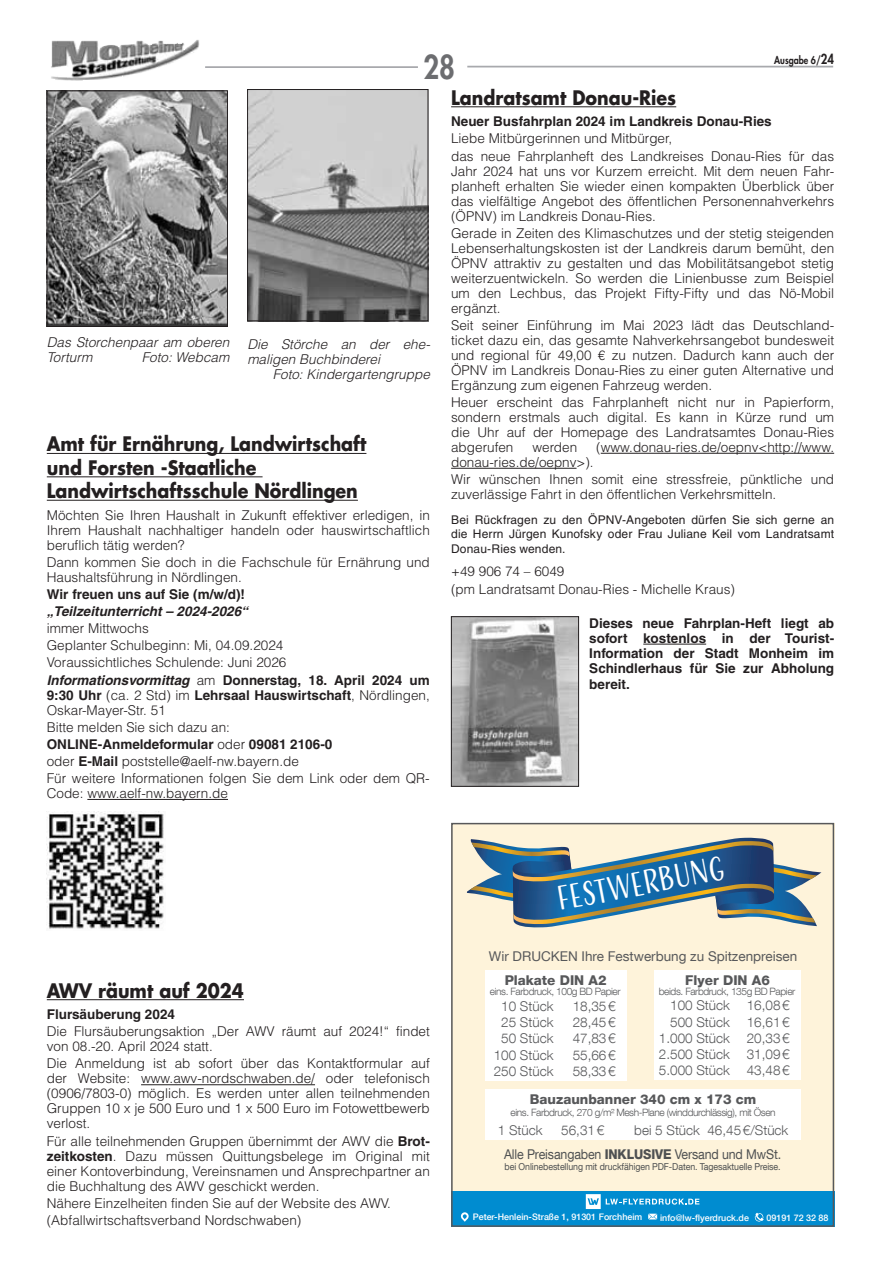
<style>
.page{position:relative;width:881px;height:1263px;background:#fff}
.page>*{position:absolute;margin:0;border:0;box-sizing:border-box;transform-origin:0 0}
.t1{font:800 32.1px "Futura LT";color:#6c6d70;scale:.85 1}
.t2{font:31.8px "Adorn S Condensed Sans";color:#fff}
.t3{font:700 19.5px/23.4px "Futura LT";color:#231f20;scale:.9 1}
.t4{font:300 13.5px/15px "Helvetica LT";color:#231f20}
.t5{font:700 13.5px/15.3px "Helvetica LT";color:#231f20;text-align:justify}
.t6{font:300 13.5px/16.2px "Helvetica Neue LT Com";color:#57585a;text-align:right}
.t7{font:italic 300 13.5px/15px "Helvetica LT";color:#231f20}
.t8{font:800 13.5px "Helvetica Neue LT Com";color:#57585a}
.t9{font:13.5px "Helvetica Neue LT Com";color:#57585a}
.t10{font:13.5px "Helvetica Neue LT Com";letter-spacing:-.01em;color:#4f5152;scale:.92 1}
.t11{font:italic 700 13.5px "Helvetica LT";color:#231f20}
.t12{font:12px/14.4px "Helvetica LT";letter-spacing:.015em;color:#231f20;text-align:justify}
.t13{font:800 10.5px "Futura LT";color:#231f20;scale:.85 1}
.t14{font:300 10.2px "Helvetica Neue LT Com";letter-spacing:-.04em;color:#57585a}
.t15{font:300 10.05px "Helvetica Neue LT Com";letter-spacing:-.04em;color:#57585a}
.t16{font:9.6px "Helvetica Neue LT Com";letter-spacing:-.01em;color:#4f5152;scale:.92 1}
.t17{font:500 9px "Helvetica Neue LT Com";color:#fff}
.s1{font-size:13.5px}
.s2{font-weight:700;font-style:italic}
.s3{font-weight:700}
.s4{font-weight:800}
</style>
<div class="page">
<img style="left:51px;top:40px;width:148px;height:41px">
<hr style="left:205px;top:66px;width:213px;height:2px;background:#a8a9ad">
<hr style="left:467px;top:66px;width:365px;height:1px;background:#a8a9ad">
<hr style="left:451px;top:106px;width:225px;height:1px;background:#231f20">
<hr style="left:600px;top:453px;width:233px;height:1px;background:#231f20">
<hr style="left:451px;top:468px;width:125px;height:1px;background:#231f20">
<hr style="left:643px;top:644px;width:63px;height:1px;background:#231f20">
<img style="left:453px;top:618px;width:123px;height:166px">
<div style="left:451px;top:616px;width:127px;height:170px;border:1px solid #231f20"></div>
<hr style="left:47px;top:453px;width:319px;height:1px;background:#231f20">
<hr style="left:47px;top:476px;width:215px;height:1px;background:#231f20">
<hr style="left:47px;top:500px;width:311px;height:1px;background:#231f20">
<hr style="left:87px;top:799px;width:141px;height:1px;background:#231f20">
<hr style="left:47px;top:999px;width:197px;height:1px;background:#231f20">
<hr style="left:141px;top:1084px;width:174px;height:1px;background:#231f20">
<img style="left:49px;top:93px;width:176px;height:232px">
<div style="left:47px;top:91px;width:180px;height:236px;border:1px solid #231f20"></div>
<img style="left:249px;top:91px;width:177px;height:228px">
<div style="left:247px;top:89px;width:181px;height:232px;border:1px solid #231f20"></div>
<img style="left:47px;top:811px;width:117px;height:118px">
<div style="left:451px;top:823px;width:382px;height:404px;background:#fef3da"></div>
<div style="left:451px;top:1191px;width:382px;height:36px;background:#008cd0"></div>
<svg style="left:754px;top:1213px;width:9px;height:9px"></svg>
<svg style="left:460px;top:1212px;width:8px;height:10px"></svg>
<svg style="left:585px;top:1194px;width:114px;height:25px"></svg>
<div style="left:653px;top:970px;width:147px;height:110px;background:#fff"></div>
<div style="left:485px;top:970px;width:141px;height:111px;background:#fff"></div>
<div style="left:485px;top:1090px;width:315px;height:50px;background:#fff"></div>
<div style="left:451px;top:823px;width:382px;height:404px;border:2px solid #57585a"></div>
<svg style="left:466px;top:838px;width:355px;height:90px"></svg>
<h1 class="t1" style="left:423px;top:46px;width:39px">28</h1>
<p class="t13" style="left:774px;top:53px;width:72px">Ausgabe 6/<span class="s1">24</span></p>
<h3 class="t3" style="left:451px;top:86px;width:251px">Landratsamt Donau-Ries</h3>
<p class="t5" style="left:451px;top:114px;width:322px">Neuer Busfahrplan 2024 im Landkreis Donau-Ries</p>
<p class="t4" style="left:451px;top:130px;width:384px;line-height:17.1px">Liebe Mitbürgerinnen und Mitbürger,<br>das neue Fahrplanheft des Landkreises Donau-Ries für das</p>
<p class="t4" style="left:451px;top:163px;width:384px;text-align:justify">Jahr 2024 hat uns vor Kurzem erreicht. Mit dem neuen Fahr&shy;planheft erhalten Sie wieder einen kompakten Überblick über das vielfältige Angebot des öffentlichen Personennahverkehrs (ÖPNV) im Landkreis Donau-Ries.</p>
<p class="t4" style="left:451px;top:225px;width:384px;text-align:justify">Gerade in Zeiten des Klimaschutzes und der stetig steigenden Lebenserhaltungskosten ist der Landkreis darum bemüht, den ÖPNV attraktiv zu gestalten und das Mobilitätsangebot stetig weiterzuentwickeln. So werden die Linienbusse zum Beispiel um den Lechbus, das Projekt Fifty-Fifty und das Nö-Mobil ergänzt.</p>
<p class="t4" style="left:451px;top:317px;width:384px;text-align:justify">Seit seiner Einführung im Mai 2023 lädt das Deutschland&shy;ticket dazu ein, das gesamte Nahverkehrsangebot bundesweit und regional für 49,00 € zu nutzen. Dadurch kann auch der ÖPNV im Landkreis Donau-Ries zu einer guten Alternative und Ergänzung zum eigenen Fahrzeug werden.</p>
<p class="t4" style="left:451px;top:394px;width:384px;text-align:justify">Heuer erscheint das Fahrplanheft nicht nur in Papierform, sondern erstmals auch digital. Es kann in Kürze rund um die Uhr auf der Homepage des Landratsamtes Donau-Ries abgerufen</p>
<p class="t7" style="left:47px;top:335px;width:184px">Das Storchenpaar am oberen<br>Torturm</p>
<p class="t7" style="left:247px;top:336px;width:184px">Die Störche an der ehe&shy;maligen Buchbinderei</p>
<p class="t7" style="left:272px;top:366px;width:159px">Foto: Kindergartengruppe</p>
<p class="t7" style="left:142px;top:350px;width:89px">Foto: Webcam</p>
<h3 class="t3" style="left:47px;top:432px;width:356px">Amt für Ernährung, Landwirtschaft und Forsten -Staatliche<br>Landwirtschaftsschule Nördlingen</h3>
<p class="t4" style="left:47px;top:507px;width:384px;text-align:justify">Möchten Sie Ihren Haushalt in Zukunft effektiver erledigen, in Ihrem Haushalt nachhaltiger handeln oder hauswirtschaftlich beruflich tätig werden?</p>
<p class="t4" style="left:47px;top:554px;width:384px">Dann kommen Sie doch in die Fachschule für Ernährung und<br>Haushaltsführung in Nördlingen.</p>
<p class="t5" style="left:47px;top:586px;width:200px">Wir freuen uns auf Sie (m/w/d)!</p>
<p class="t11" style="left:47px;top:603px;width:203px">„Teilzeitunterricht – 2024-2026“</p>
<p class="t4" style="left:47px;top:620px;width:384px;line-height:17.1px">immer Mittwochs<br>Geplanter Schulbeginn: Mi, 04.09.2024<br>Voraussichtliches Schulende: Juni 2026<br><span class="s2">Informationsvormittag</span> am <span class="s3">Donnerstag, 18. April 2024 um</span></p>
<p class="t4" style="left:47px;top:687px;width:384px"><span class="s3">9:30 Uhr</span> (ca. 2 Std) im <span class="s3">Lehrsaal Hauswirtschaft</span>, Nördlingen,<br>Oskar-Mayer-Str. 51</p>
<p class="t4" style="left:47px;top:718px;width:384px;line-height:17.1px">Bitte melden Sie sich dazu an:<br><span class="s3">ONLINE-Anmeldeformular</span> oder <span class="s3">09081 2106-0<br></span>oder <span class="s3">E-Mail</span> poststelle@aelf-nw. bayern. de<br>Für weitere Informationen folgen Sie dem Link oder dem QR-</p>
<p class="t4" style="left:47px;top:786px;width:183px">Code: www. aelf-nw. bayern. de</p>
<p class="t4" style="left:532px;top:439px;width:46px">werden</p>
<p class="t4" style="left:596px;top:439px;width:236px">(www. donau-ries. de/oepnv&lt;http://www.</p>
<p class="t4" style="left:451px;top:453px;width:384px;line-height:17.1px">donau-ries. de/oepnv&gt;).<br>Wir wünschen Ihnen somit eine stressfreie, pünktliche und</p>
<p class="t4" style="left:451px;top:487px;width:324px">zuverlässige Fahrt in den öffentlichen Verkehrsmitteln.</p>
<p class="t12" style="left:451px;top:513px;width:384px">Bei Rückfragen zu den ÖPNV-Angeboten dürfen Sie sich gerne an die Herrn Jürgen Kunofsky oder Frau Juliane Keil vom Landratsamt Donau-Ries wenden.</p>
<p class="t4" style="left:451px;top:563px;width:285px;line-height:17.1px">+49 906 74 – 6049<br>(pm Landratsamt Donau-Ries - Michelle Kraus)</p>
<p class="t5" style="left:589px;top:615px;width:246px">Dieses neue Fahrplan-Heft liegt ab sofort kostenlos in der Tourist-Information der Stadt Monheim im Schindlerhaus für Sie zur Abholung bereit.</p>
<h2 class="t2" style="left:578px;top:875px;width:130px;rotate:-11deg">stwerbun</h2>
<h3 class="t3" style="left:47px;top:978px;width:220px">AWV räumt auf 2024</h3>
<p class="t5" style="left:47px;top:1006px;width:130px">Flursäuberung 2024</p>
<p class="t4" style="left:47px;top:1024px;width:384px">Die Flursäuberungsaktion „Der AWV räumt auf 2024!“ findet von 08. -20. April 2024 statt.</p>
<p class="t4" style="left:47px;top:1056px;width:384px;text-align:justify">Die Anmeldung ist ab sofort über das Kontaktformular auf der Website: www. awv-nordschwaben. de/ oder telefonisch (0906/7803-0) möglich. Es werden unter allen teilnehmenden Gruppen 10 x je 500 Euro und 1 x 500 Euro im Fotowettbewerb verlost.</p>
<p class="t4" style="left:47px;top:1133px;width:384px;text-align:justify">Für alle teilnehmenden Gruppen übernimmt der AWV die <span class="s3">Brot&shy;zeitkosten</span>. Dazu müssen Quittungsbelege im Original mit einer Kontoverbindung, Vereinsnamen und Ansprechpartner an die Buchhaltung des AWV geschickt werden.</p>
<p class="t4" style="left:47px;top:1194px;width:343px;line-height:17.1px">Nähere Einzelheiten finden Sie auf der Website des AWV. (Abfallwirtschaftsverband Nordschwaben)</p>
<p class="t9" style="left:488px;top:948px;width:309px">Wir DRUCKEN Ihre Festwerbung zu Spitzenpreisen</p>
<p class="t8" style="left:504px;top:972px;width:103px">Plakate DIN A2</p>
<p class="t14" style="left:489px;top:985px;width:132px">eins. Farbdruck, 100g BD Papier</p>
<p class="t6" style="left:501px;top:998px;width:54px">10 Stück</p>
<p class="t6" style="left:572px;top:998px;width:44px">18,35€</p>
<p class="t6" style="left:501px;top:1014px;width:54px">25 Stück</p>
<p class="t6" style="left:572px;top:1014px;width:44px">28,45€</p>
<p class="t6" style="left:501px;top:1030px;width:54px">50 Stück</p>
<p class="t6" style="left:572px;top:1030px;width:44px">47,83€</p>
<p class="t6" style="left:493px;top:1046px;width:61px">100 Stück</p>
<p class="t6" style="left:572px;top:1046px;width:44px">55,66€</p>
<p class="t6" style="left:493px;top:1063px;width:61px">250 Stück</p>
<p class="t6" style="left:572px;top:1063px;width:44px">58,33€</p>
<p class="t8" style="left:529px;top:1091px;width:228px">Bauzaunbanner 340 cm x 173 cm</p>
<p class="t15" style="left:510px;top:1106px;width:266px">eins. Farbdruck, 270 g/m² Mesh-Plane (winddurchlässig), mit Ösen</p>
<p class="t6" style="left:497px;top:1122px;width:46px">1 Stück</p>
<p class="t6" style="left:561px;top:1122px;width:44px">56,31€</p>
<p class="t6" style="left:634px;top:1122px;width:155px">bei 5 Stück 46,45€/Stück</p>
<p class="t8" style="left:685px;top:972px;width:86px">Flyer DIN A6</p>
<p class="t14" style="left:658px;top:985px;width:138px">beids. Farbdruck, 135g BD Papier</p>
<p class="t6" style="left:658px;top:997px;width:132px">100 Stück 16,08€<br>500 Stück 16,61€<br>1.000 Stück 20,33€<br>2.500 Stück 31,09€<br>5.000 Stück 43,48€</p>
<p class="t10" style="left:504px;top:1145px;width:303px">Alle Preisangaben <span class="s4">INKLUSIVE</span> Versand und MwSt.</p>
<p class="t16" style="left:504px;top:1161px;width:301px">bei Onlinebestellung mit druckfähigen PDF-Daten. Tagesaktuelle Preise.</p>
<p class="t17" style="left:472px;top:1212px;width:171px">Peter-Henlein-Straße 1, 91301 Forchheim</p>
<p class="t17" style="left:659px;top:1212px;width:90px">info@lw-flyerdruck.de</p>
<p class="t17" style="left:766px;top:1212px;width:63px">09191 72 32 88</p>
</div>
